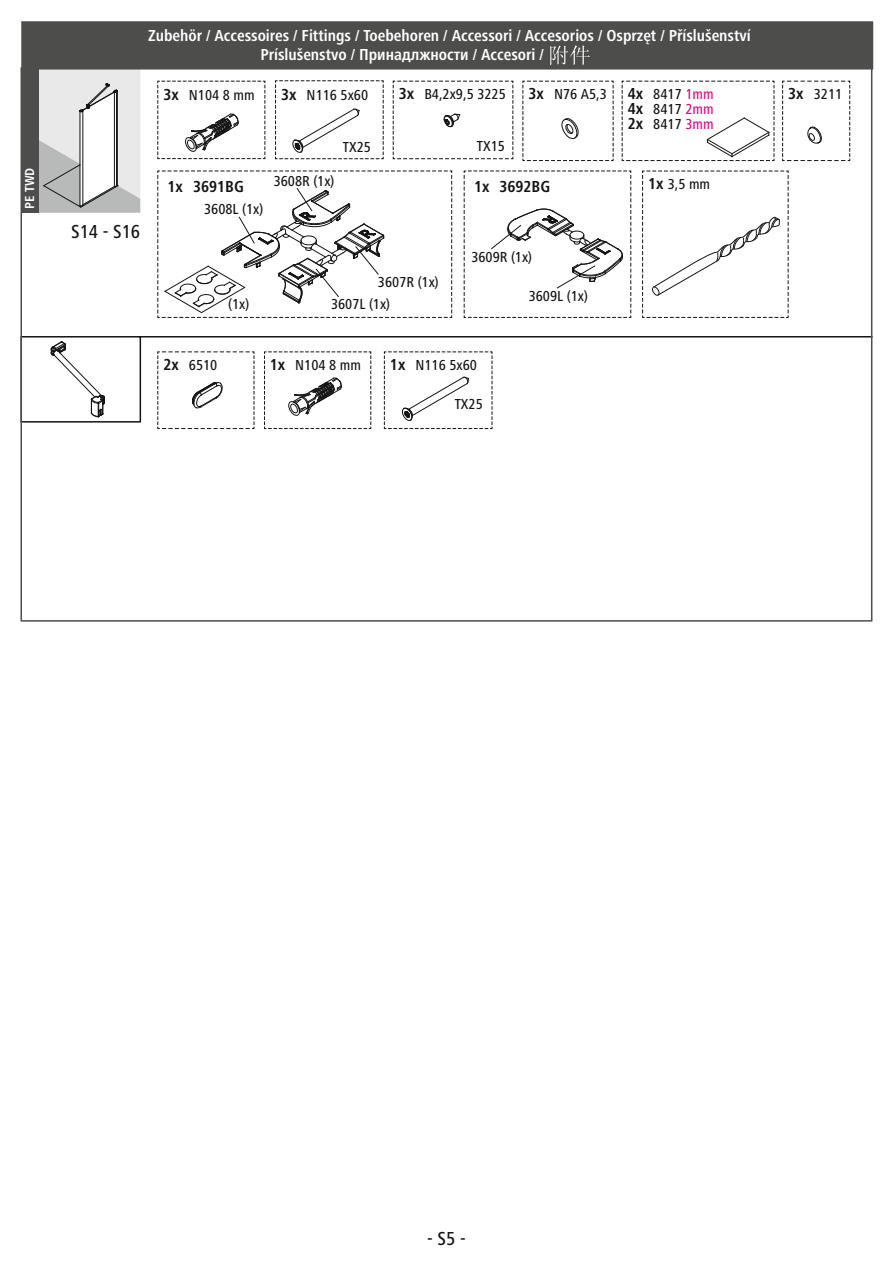
<style>
.page{position:relative;width:893px;height:1263px;background:#fff}
.page>*{position:absolute;margin:0;border:0;box-sizing:border-box;transform-origin:0 0}
.t1{font:500 condensed 19.5px "Frutiger Next LTW1 G";color:#131413}
.t2{font:700 condensed 16.5px/19.8px "Frutiger Next LTW1 G";color:#fff}
.t3{font:700 condensed 16.5px "Frutiger Next LTW1 G";color:#131413}
.t4{font:500 condensed 15px/15px "Frutiger Next LTW1 G";color:#131413;text-align:justify}
.t5{font:700 condensed 13.5px "Frutiger Next LTW1 G";color:#fff}
.s1{font-weight:700;font-size:16.5px}
.s2{color:#e00985}
</style>
<div class="page">
<svg style="left:38px;top:70px;width:102px;height:143px"></svg>
<div style="left:21px;top:68px;width:17px;height:145px;background:#4d4d4c"></div>
<svg style="left:157px;top:80px;width:109px;height:79px"></svg>
<svg style="left:522px;top:80px;width:92px;height:81px"></svg>
<svg style="left:642px;top:170px;width:147px;height:148px"></svg>
<svg style="left:782px;top:80px;width:68px;height:81px"></svg>
<svg style="left:392px;top:80px;width:122px;height:79px"></svg>
<svg style="left:275px;top:80px;width:109px;height:79px"></svg>
<svg style="left:157px;top:170px;width:295px;height:148px"></svg>
<svg style="left:51px;top:341px;width:54px;height:76px"></svg>
<div style="left:21px;top:336px;width:120px;height:87px;border:2px solid #131413"></div>
<svg style="left:157px;top:351px;width:98px;height:78px"></svg>
<svg style="left:264px;top:351px;width:108px;height:78px"></svg>
<svg style="left:384px;top:351px;width:109px;height:78px"></svg>
<hr style="left:140px;top:336px;width:732px;height:1px;background:#131413">
<svg style="left:621px;top:80px;width:154px;height:81px"></svg>
<svg style="left:463px;top:170px;width:169px;height:148px"></svg>
<div style="left:22px;top:22px;width:850px;height:47px;background:#4d4d4c"></div>
<div style="left:21px;top:21px;width:852px;height:49px;border:2px solid #4d4d4c"></div>
<img style="left:551px;top:45px;width:38px;height:20px">
<p class="t5" style="left:22px;top:209px;width:43px;rotate:-90deg">PE TWD</p>
<p class="t2" style="left:260px;top:25px;width:492px;text-indent:-112px">Zubehör / Accessoires / Fittings / Toebehoren / Accessori / Accesorios / Osprzęt / Příslušenství<br>Príslušenstvo / Принадлжности / Accesori /</p>
<h1 class="t1" style="left:71px;top:220px;width:71px">S14 - S16</h1>
<p class="t4" style="left:163px;top:88px;width:93px"><span class="s1">3x</span> N104 8 mm</p>
<p class="t4" style="left:281px;top:87px;width:89px"><span class="s1">3x</span> N116 5x60</p>
<p class="t4" style="left:399px;top:87px;width:109px"><span class="s1">3x</span> B4,2x9,5 3225</p>
<p class="t4" style="left:528px;top:87px;width:80px"><span class="s1">3x</span> N76 A5,3</p>
<p class="t4" style="left:788px;top:87px;width:55px"><span class="s1">3x</span> 3211</p>
<p class="t4" style="left:628px;top:87px;width:87px"><span class="s1">4x</span> 8417 <span class="s2">1mm </span><span class="s1">4x</span> 8417 <span class="s2">2mm </span><span class="s1">2x</span> 8417 <span class="s2">3mm</span></p>
<p class="t3" style="left:168px;top:177px;width:78px">1x 3691BG</p>
<p class="t4" style="left:204px;top:202px;width:61px">3608L (1x)</p>
<p class="t4" style="left:343px;top:139px;width:30px">TX25</p>
<p class="t4" style="left:477px;top:139px;width:30px">TX15</p>
<p class="t4" style="left:274px;top:174px;width:62px">3608R (1x)</p>
<p class="t3" style="left:474px;top:177px;width:78px">1x 3692BG</p>
<p class="t4" style="left:228px;top:297px;width:23px">(1x)</p>
<p class="t4" style="left:378px;top:274px;width:62px">3607R (1x)</p>
<p class="t4" style="left:331px;top:297px;width:61px">3607L (1x)</p>
<p class="t4" style="left:471px;top:249px;width:62px">3609R (1x)</p>
<p class="t4" style="left:529px;top:289px;width:61px">3609L (1x)</p>
<p class="t4" style="left:648px;top:177px;width:64px"><span class="s1">1x</span> 3,5 mm</p>
<p class="t4" style="left:163px;top:358px;width:56px"><span class="s1">2x</span> 6510</p>
<p class="t4" style="left:270px;top:358px;width:93px"><span class="s1">1x</span> N104 8 mm</p>
<p class="t4" style="left:390px;top:358px;width:89px"><span class="s1">1x</span> N116 5x60</p>
<p class="t4" style="left:455px;top:396px;width:30px">TX25</p>
<h1 class="t1" style="left:427px;top:1227px;width:40px">- S5 -</h1>
</div>
